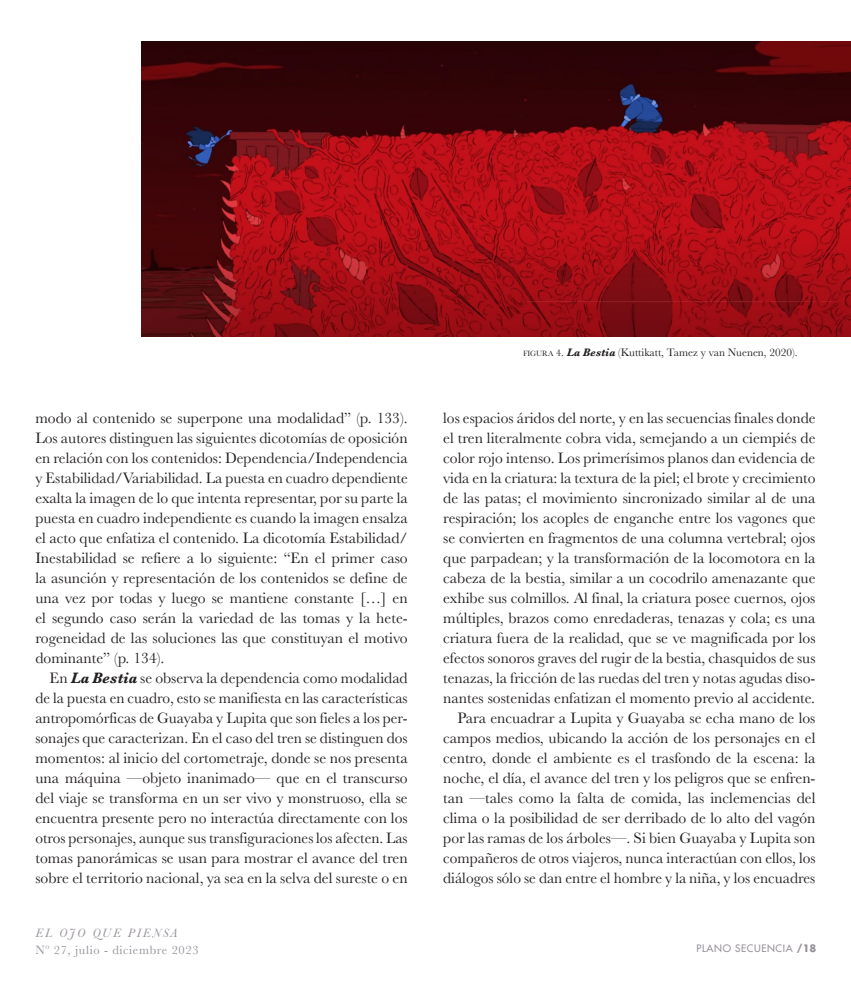
<style>
.page{position:relative;width:851px;height:993px;background:#fff}
.page>*{position:absolute;margin:0;border:0;box-sizing:border-box;transform-origin:0 0}
.Cuerpo{font:15.62px/20px "Baskerville";color:#231f20;text-align:justify}
.t1{font:12.5px "Baskerville";letter-spacing:.05em;color:#969199}
.t2{font:italic 12.5px "Baskerville";letter-spacing:.16em;color:#969199}
.pie_de_foto{font:11.25px "Baskerville";color:#231f20}
.t3{font:500 10px "Futura Std";letter-spacing:.06em;color:#969199}
.s1{font-weight:700;font-style:italic}
.s2{font-size:7.88px}
.s3{font-size:10px}
.s4{font-weight:700}
</style>
<div class="page">
<img style="left:141px;top:41px;width:709px;height:295px">
<p class="Cuerpo" style="left:35px;top:408px;width:374px">modo al contenido se superpone una modalidad” (p. 133).<br>Los autores distinguen las siguientes dicotomías de oposición en relación con los contenidos: Dependencia/Independencia y Estabilidad/Variabilidad. La puesta en cuadro dependiente exalta la imagen de lo que intenta representar, por su parte la puesta en cuadro independiente es cuando la imagen ensalza el acto que enfatiza el contenido. La dicotomía Estabilidad/ Inestabilidad se refiere a lo siguiente: “En el primer caso la asunción y representación de los contenidos se define de una vez por todas y luego se mantiene constante […] en el segundo caso serán la variedad de las tomas y la hete&shy;rogeneidad de las soluciones las que constituyan el motivo dominante” (p. 134).</p>
<p class="Cuerpo" style="left:35px;top:668px;width:374px;text-indent:14px">En <span class="s1">La Bestia</span> se observa la dependencia como modalidad de la puesta en cuadro, esto se manifiesta en las características antropomórficas de Guayaba y Lupita que son fieles a los per&shy;sonajes que caracterizan. En el caso del tren se distinguen dos momentos: al inicio del cortometraje, donde se nos presenta una máquina —objeto inanimado— que en el transcurso del viaje se transforma en un ser vivo y monstruoso, ella se encuentra presente pero no interactúa directamente con los otros personajes, aunque sus transfiguraciones los afecten. Las tomas panorámicas se usan para mostrar el avance del tren sobre el territorio nacional, ya sea en la selva del sureste o en</p>
<p class="pie_de_foto" style="left:523px;top:345px;width:276px"><span class="s2">FIGURA</span> <span class="s3">4</span>. <span class="s1">La Bestia</span> (Kuttikatt, Tamez y van Nuenen, 2020).</p>
<p class="Cuerpo" style="left:443px;top:408px;width:374px">los espacios áridos del norte, y en las secuencias finales donde el tren literalmente cobra vida, semejando a un ciempiés de color rojo intenso. Los primerísimos planos dan evidencia de vida en la criatura: la textura de la piel; el brote y crecimiento de las patas; el movimiento sincronizado similar al de una respiración; los acoples de enganche entre los vagones que se convierten en fragmentos de una columna vertebral; ojos que parpadean; y la transformación de la locomotora en la cabeza de la bestia, similar a un cocodrilo amenazante que exhibe sus colmillos. Al final, la criatura posee cuernos, ojos múltiples, brazos como enredaderas, tenazas y cola; es una criatura fuera de la realidad, que se ve magnificada por los efectos sonoros graves del rugir de la bestia, chasquidos de sus tenazas, la fricción de las ruedas del tren y notas agudas diso&shy;nantes sostenidas enfatizan el momento previo al accidente.</p>
<p class="Cuerpo" style="left:443px;top:708px;width:374px;text-indent:14px">Para encuadrar a Lupita y Guayaba se echa mano de los campos medios, ubicando la acción de los personajes en el centro, donde el ambiente es el trasfondo de la escena: la noche, el día, el avance del tren y los peligros que se enfren&shy;tan —tales como la falta de comida, las inclemencias del clima o la posibilidad de ser derribado de lo alto del vagón por las ramas de los árboles—. Si bien Guayaba y Lupita son compañeros de otros viajeros, nunca interactúan con ellos, los diálogos sólo se dan entre el hombre y la niña, y los encuadres</p>
<p class="t2" style="left:35px;top:923px;width:144px">EL OJO QUE PIENSA</p>
<p class="t1" style="left:35px;top:941px;width:165px">Nº 27, julio - diciembre 2023</p>
<p class="t3" style="left:696px;top:941px;width:121px">PLANO SECUENCIA <span class="s4">/18</span></p>
</div>
